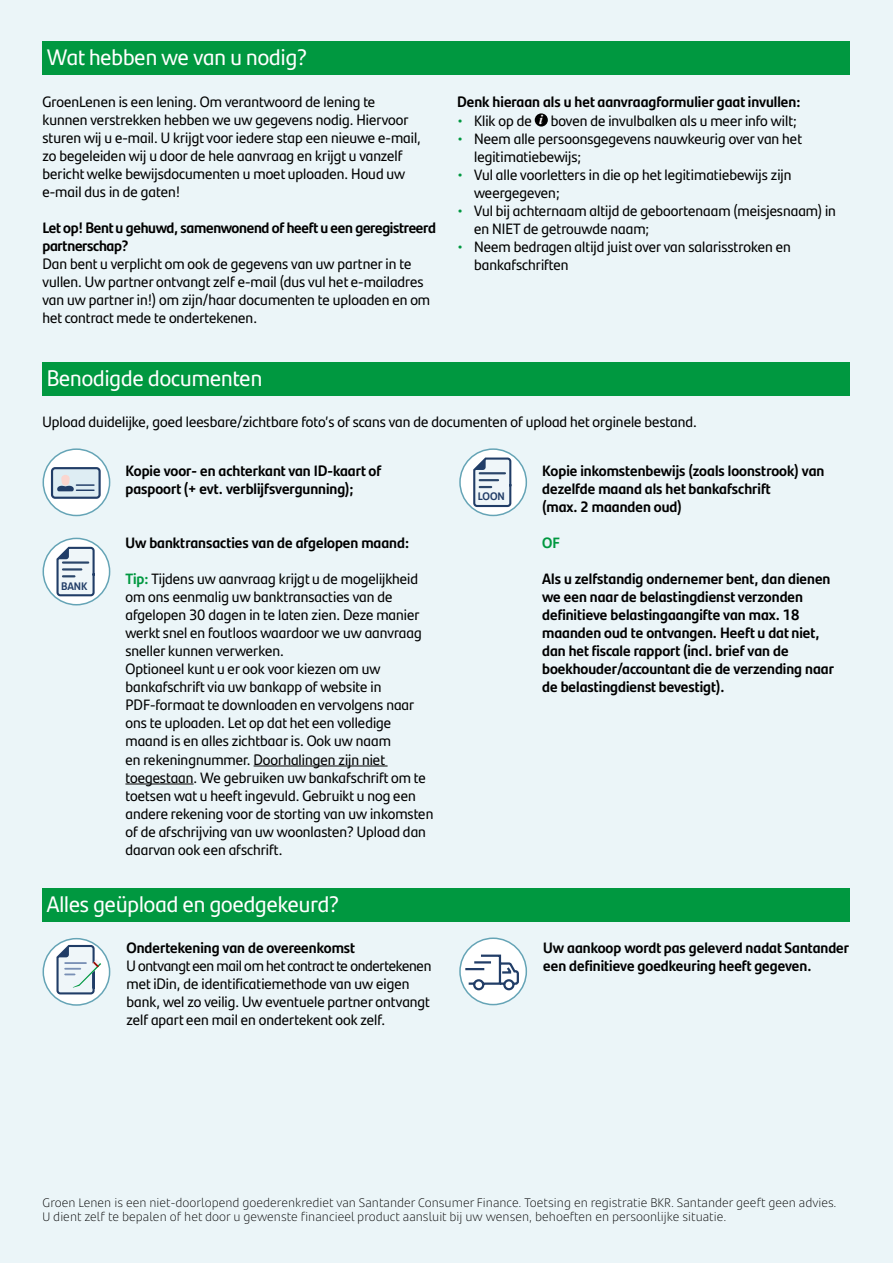
<style>
.page{position:relative;width:893px;height:1263px;background:#ebf5f8}
.page>*{position:absolute;margin:0;border:0;box-sizing:border-box;transform-origin:0 0}
.t1{font:22.5px "Santander Headline";color:#fff}
.t2{font:15px/18px "Santander Headline";color:#000}
.t3{font:700 15px/18px "Santander Headline";color:#000}
.t4{font:700 15px/18px "Santander Headline";letter-spacing:-.02em;color:#000}
.t5{font:700 15px "Santander Headline";color:#009840}
.t6{font:300 12px/14.4px "Santander Micro Text";color:#000}
.t7{font:700 10.95px "Santander Headline";color:#213d67}
.s1{color:#009840}
.s2{font-family:"Times New Roman";font-weight:700;font-style:italic;font-size:13.5px;color:#fff}
.s3{font-weight:700;color:#009840}
</style>
<div class="page">
<div style="left:43px;top:939px;width:67px;height:66px;background:#fff;border-radius:50%"></div>
<div style="left:43px;top:938px;width:67px;height:68px;border:2px solid #65a4b6;border-radius:50%"></div>
<svg style="left:55px;top:944px;width:46px;height:51px"></svg>
<div style="left:460px;top:938px;width:66px;height:66px;background:#fff;border-radius:50%"></div>
<div style="left:459px;top:937px;width:68px;height:68px;border:2px solid #65a4b6;border-radius:50%"></div>
<svg style="left:463px;top:953px;width:57px;height:38px"></svg>
<div style="left:43px;top:889px;width:807px;height:33px;background:#009840"></div>
<div style="left:43px;top:449px;width:67px;height:66px;background:#fff;border-radius:50%"></div>
<div style="left:43px;top:448px;width:67px;height:68px;border:2px solid #65a4b6;border-radius:50%"></div>
<div style="left:52px;top:468px;width:48px;height:30px;background:#deedf3;border-radius:3px"></div>
<div style="left:51px;top:467px;width:50px;height:32px;border:2px solid #213d67;border-radius:3px"></div>
<svg style="left:57px;top:475px;width:37px;height:16px"></svg>
<div style="left:460px;top:449px;width:66px;height:66px;background:#fff;border-radius:50%"></div>
<div style="left:459px;top:448px;width:68px;height:68px;border:2px solid #65a4b6;border-radius:50%"></div>
<svg style="left:472px;top:456px;width:40px;height:52px"></svg>
<div style="left:43px;top:538px;width:67px;height:67px;background:#fff;border-radius:50%"></div>
<div style="left:43px;top:538px;width:67px;height:67px;border:2px solid #65a4b6;border-radius:50%"></div>
<svg style="left:55px;top:546px;width:41px;height:51px"></svg>
<div style="left:43px;top:363px;width:807px;height:33px;background:#009840"></div>
<hr style="left:254px;top:766px;width:134px;height:1px;background:#000">
<hr style="left:125px;top:784px;width:69px;height:1px;background:#000">
<div style="left:535px;top:113px;width:13px;height:14px;background:#000;border-radius:50%"></div>
<div style="left:43px;top:42px;width:807px;height:33px;background:#009840"></div>
<h1 class="t1" style="left:47px;top:40px;width:262px">Wat hebben we van u nodig?</h1>
<p class="t2" style="left:43px;top:92px;width:380px">GroenLenen is een lening. Om verantwoord de lening te kunnen verstrekken hebben we uw gegevens nodig. Hiervoor sturen wij u e-mail. U krijgt voor iedere stap een nieuwe e-mail, zo begeleiden wij u door de hele aanvraag en krijgt u vanzelf bericht welke bewijsdocumenten u moet uploaden. Houd uw e-mail dus in de gaten!</p>
<p class="t4" style="left:43px;top:218px;width:395px">Let op! Bent u gehuwd, samenwonend of heeft u een geregistreerd partnerschap?</p>
<p class="t2" style="left:43px;top:254px;width:389px">Dan bent u verplicht om ook de gegevens van uw partner in te vullen. Uw partner ontvangt zelf e-mail (dus vul het e-mailadres van uw partner in!) om zijn/haar documenten te uploaden en om het contract mede te ondertekenen.</p>
<h1 class="t1" style="left:47px;top:361px;width:217px">Benodigde documenten</h1>
<p class="t3" style="left:457px;top:92px;width:345px">Denk hieraan als u het aanvraagformulier gaat invullen:</p>
<p class="t2" style="left:457px;top:111px;width:341px"><span class="s1">•</span> Klik op de <span class="s2">i</span> boven de invulbalken als u meer info wilt;</p>
<p class="t2" style="left:474px;top:129px;width:330px;text-indent:-17px"><span class="s1">•</span> Neem alle persoonsgegevens nauwkeurig over van het legitimatiebewijs;</p>
<p class="t2" style="left:474px;top:165px;width:319px;text-indent:-17px"><span class="s1">•</span> Vul alle voorletters in die op het legitimatiebewijs zijn weergegeven;</p>
<p class="t2" style="left:474px;top:201px;width:363px;text-indent:-17px"><span class="s1">•</span> Vul bij achternaam altijd de geboortenaam (meisjesnaam) in en NIET de getrouwde naam;</p>
<p class="t2" style="left:474px;top:237px;width:318px;text-indent:-17px"><span class="s1">•</span> Neem bedragen altijd juist over van salarisstroken en bankafschriften</p>
<p class="t2" style="left:43px;top:412px;width:656px">Upload duidelijke, goed leesbare/zichtbare foto’s of scans van de documenten of upload het orginele bestand.</p>
<p class="t7" style="left:61px;top:577px;width:28px">BANK</p>
<p class="t3" style="left:125px;top:461px;width:257px">Kopie voor- en achterkant van ID-kaart of paspoort (+ evt. verblijfsvergunning);</p>
<p class="t3" style="left:125px;top:533px;width:285px">Uw banktransacties van de afgelopen maand:</p>
<p class="t2" style="left:125px;top:569px;width:309px"><span class="s3">Tip:</span> Tijdens uw aanvraag krijgt u de mogelijkheid om ons eenmalig uw banktransacties van de afgelopen 30 dagen in te laten zien. Deze manier werkt snel en foutloos waardoor we uw aanvraag sneller kunnen verwerken.<br>Optioneel kunt u er ook voor kiezen om uw bankafschrift via uw bankapp of website in PDF-formaat te downloaden en vervolgens naar ons te uploaden. Let op dat het een volledige maand is en alles zichtbaar is. Ook uw naam<br>en rekeningnummer. Doorhalingen zijn niet toegestaan. We gebruiken uw bankafschrift om te toetsen wat u heeft ingevuld. Gebruikt u nog een andere rekening voor de storting van uw inkomsten of de afschrijving van uw woonlasten? Upload dan daarvan ook een afschrift.</p>
<h1 class="t1" style="left:47px;top:887px;width:294px">Alles geüpload en goedgekeurd?</h1>
<p class="t3" style="left:126px;top:938px;width:230px">Ondertekening van de overeenkomst</p>
<p class="t2" style="left:126px;top:956px;width:306px">U ontvangt een mail om het contract te ondertekenen met iDin, de identificatiemethode van uw eigen bank, wel zo veilig. Uw eventuele partner ontvangt zelf apart een mail en ondertekent ook zelf.</p>
<p class="t7" style="left:478px;top:488px;width:29px">LOON</p>
<p class="t3" style="left:542px;top:461px;width:284px">Kopie inkomstenbewijs (zoals loonstrook) van dezelfde maand als het bankafschrift<br>(max. 2 maanden oud)</p>
<p class="t5" style="left:542px;top:531px;width:19px">OF</p>
<p class="t3" style="left:542px;top:569px;width:293px">Als u zelfstandig ondernemer bent, dan dienen we een naar de belastingdienst verzonden definitieve belastingaangifte van max. 18 maanden oud te ontvangen. Heeft u dat niet, dan het fiscale rapport (incl. brief van de boekhouder/accountant die de verzending naar de belastingdienst bevestigt).</p>
<p class="t3" style="left:543px;top:938px;width:307px">Uw aankoop wordt pas geleverd nadat Santander een definitieve goedkeuring heeft gegeven.</p>
<p class="t6" style="left:43px;top:1195px;width:796px">Groen Lenen is een niet-doorlopend goederenkrediet van Santander Consumer Finance. Toetsing en registratie BKR. Santander geeft geen advies.<br>U dient zelf te bepalen of het door u gewenste financieel product aansluit bij uw wensen, behoeften en persoonlijke situatie.</p>
</div>
